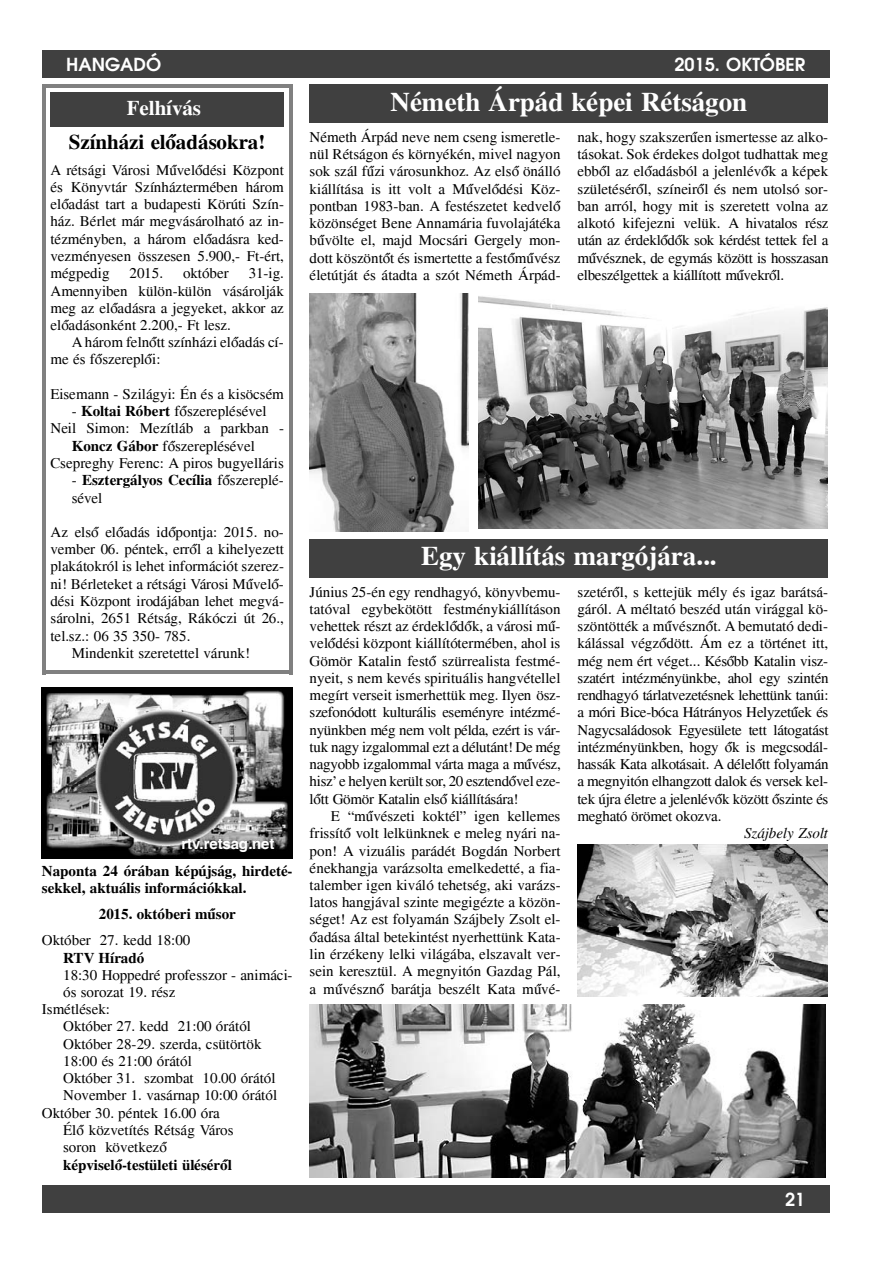
<style>
.page{position:relative;width:892px;height:1261px;background:#fff}
.page>*{position:absolute;margin:0;border:0;box-sizing:border-box;transform-origin:0 0}
.t1{font:700 27px "Times";letter-spacing:-.005em;color:#fff}
.t2{font:700 21px "Times";letter-spacing:-.005em;color:#000}
.t3{font:700 21px "Times";letter-spacing:-.005em;color:#fff}
.t4{font:600 18px "Avant Garde";color:#fff}
.t5{font:15px/17.2px "Times";letter-spacing:-.005em;color:#000;text-align:justify}
.t6{font:700 15px/16.2px "Times";letter-spacing:-.005em;color:#000}
.t7{font:700 15px "Helvetica";letter-spacing:-.005em;color:#fff}
.t8{font:italic 15px "Times";letter-spacing:-.005em;color:#000}
.s1{font-weight:700}
</style>
<div class="page">
<div style="left:309px;top:539px;width:518px;height:38px;background:#404040"></div>
<hr style="left:42px;top:84px;width:250px;height:4px;background:#808080">
<hr style="left:42px;top:670px;width:250px;height:4px;background:#808080">
<hr style="left:42px;top:84px;width:4px;height:590px;background:#808080">
<hr style="left:289px;top:88px;width:3px;height:582px;background:#808080">
<div style="left:51px;top:92px;width:233px;height:35px;background:#404040"></div>
<img style="left:309px;top:293px;width:159px;height:238px">
<img style="left:478px;top:296px;width:349px;height:232px">
<div style="left:309px;top:85px;width:518px;height:38px;background:#404040"></div>
<img style="left:309px;top:1004px;width:516px;height:173px">
<img style="left:577px;top:844px;width:250px;height:152px">
<img style="left:42px;top:687px;width:250px;height:171px">
<div style="left:42px;top:50px;width:787px;height:27px;background:#404040"></div>
<div style="left:42px;top:1185px;width:787px;height:27px;background:#404040"></div>
<p class="t4" style="left:66px;top:53px;width:97px">HANGADÓ</p>
<p class="t4" style="left:674px;top:53px;width:132px">2015. OKTÓBER</p>
<h2 class="t3" style="left:127px;top:96px;width:76px">Felhívás</h2>
<h2 class="t2" style="left:69px;top:130px;width:198px">Színházi el´´oadásokra!</h2>
<p class="t5" style="left:51px;top:161px;width:235px">A rétsági Városi M´´uvel´´odési Központ és Könyvtár Színháztermében három el´´oadást tart a budapesti Körúti Szín&shy;ház. Bérlet már megvásárolható az in&shy;tézményben, a három el´´oadásra ked&shy;vezményesen összesen 5.900,- Ft-ért, mégpedig</p>
<p class="t5" style="left:129px;top:264px;width:35px">2015.</p>
<p class="t5" style="left:183px;top:264px;width:47px">október</p>
<p class="t5" style="left:51px;top:264px;width:235px;text-indent:198px">31-ig.<br>Amennyiben külön-külön vásárolják meg az el´´oadásra a jegyeket, akkor az el´´oadásonként 2.200,- Ft lesz.</p>
<p class="t5" style="left:51px;top:334px;width:235px;text-indent:21px">A három feln´´ott színházi el´´oadás cí&shy;me és f´´oszerepl´´oi:</p>
<p class="t5" style="left:51px;top:385px;width:235px">Eisemann - Szilágyi: Én és a kisöcsém</p>
<p class="t5" style="left:51px;top:402px;width:235px;text-align:center">- <span class="s1">Koltai Róbert</span> f´´oszereplésével<br>Neil Simon: Mezítláb a parkban - <span class="s1">Koncz Gábor</span> f´´oszereplésével Csepreghy Ferenc: A piros bugyelláris</p>
<p class="t5" style="left:72px;top:471px;width:214px">- <span class="s1">Esztergályos Cecília</span> f´´oszereplé&shy;sével</p>
<p class="t5" style="left:51px;top:523px;width:235px">Az els´´o el´´oadás id´´opontja: 2015. no-</p>
<p class="t5" style="left:51px;top:540px;width:235px">vember 06. péntek, err´´ol a kihelyezett</p>
<p class="t5" style="left:51px;top:557px;width:235px">plakátokról is lehet információt szerez-</p>
<p class="t5" style="left:51px;top:575px;width:235px">ni! Bérleteket a rétsági Városi M´´uvel´´o-</p>
<p class="t5" style="left:51px;top:592px;width:235px">dési Központ irodájában lehet megvá-</p>
<p class="t5" style="left:51px;top:609px;width:235px">sárolni, 2651 Rétság, Rákóczi út 26.,</p>
<p class="t5" style="left:51px;top:626px;width:141px">tel.sz.: 06 35 350- 785.</p>
<p class="t5" style="left:72px;top:644px;width:180px">Mindenkit szeretettel várunk!</p>
<p class="t7" style="left:181px;top:835px;width:95px">rtv.retsag.net</p>
<p class="t6" style="left:42px;top:863px;width:252px">Naponta 24 órában képújság, hirdeté&shy;sekkel, aktuális információkkal.</p>
<p class="t6" style="left:99px;top:906px;width:138px">2015. októberi m´´usor</p>
<p class="t5" style="left:42px;top:931px;width:150px">Október 27. kedd 18:00</p>
<p class="t6" style="left:63px;top:949px;width:82px">RTV Híradó</p>
<p class="t5" style="left:63px;top:966px;width:231px">18:30 Hoppedré professzor - animáci-</p>
<p class="t5" style="left:63px;top:983px;width:114px">ós sorozat 19. rész</p>
<p class="t5" style="left:42px;top:1000px;width:69px">Ismétlések:</p>
<p class="t5" style="left:63px;top:1017px;width:189px">Október 27. kedd 21:00 órától</p>
<p class="t5" style="left:63px;top:1034px;width:200px">Október 28-29. szerda, csütörtök</p>
<p class="t5" style="left:63px;top:1052px;width:130px">18:00 és 21:00 órától</p>
<p class="t5" style="left:63px;top:1069px;width:214px">Október 31. szombat 10.00 órától</p>
<p class="t5" style="left:63px;top:1086px;width:216px">November 1. vasárnap 10:00 órától</p>
<p class="t5" style="left:42px;top:1103px;width:179px">Október 30. péntek 16.00 óra</p>
<p class="t5" style="left:63px;top:1121px;width:172px">Él´´o közvetítés Rétság Város</p>
<p class="t5" style="left:63px;top:1138px;width:105px">soron következ´´o</p>
<p class="t6" style="left:63px;top:1156px;width:170px">képvisel´´o-testületi ülésér´´ol</p>
<h1 class="t1" style="left:390px;top:87px;width:358px">Németh Árpád képei Rétságon</h1>
<p class="t5" style="left:309px;top:128px;width:253px">Németh Árpád neve nem cseng ismeretle&shy;nül Rétságon és környékén, mivel nagyon sok szál f´´uzi városunkhoz. Az els´´o önálló kiállítása is itt volt a M´´uvel´´odési Köz&shy;pontban 1983-ban. A festészetet kedvel´´o közönséget Bene Annamária fuvolajátéka b´´uvölte el, majd Mocsári Gergely mon&shy;dott köszönt´´ot és ismertette a fest´´om´´uvész életútját és átadta a szót Németh Árpád-</p>
<p class="t5" style="left:577px;top:128px;width:252px">nak, hogy szakszer´´uen ismertesse az alko&shy;tásokat. Sok érdekes dolgot tudhattak meg ebb´´ol az el´´oadásból a jelenlév´´ok a képek születésér´´ol, színeir´´ol és nem utolsó sor&shy;ban arról, hogy mit is szeretett volna az alkotó kifejezni velük. A hivatalos rész után az érdekl´´od´´ok sok kérdést tettek fel a m´´uvésznek, de egymás között is hosszasan elbeszélgettek a kiállított m´´uvekr´´ol.</p>
<h1 class="t1" style="left:421px;top:540px;width:297px">Egy kiállítás margójára...</h1>
<p class="t5" style="left:309px;top:583px;width:253px">Június 25-én egy rendhagyó, könyvbemu&shy;tatóval egybekötött festménykiállításon vehettek részt az érdekl´´od´´ok, a városi m´´u&shy;vel´´odési központ kiállítótermében, ahol is Gömör Katalin fest´´o szürrealista festmé&shy;nyeit, s nem kevés spirituális hangvétellel megírt verseit ismerhettük meg. Ilyen ösz&shy;szefonódott kulturális eseményre intézmé&shy;nyünkben még nem volt példa, ezért is vár&shy;tuk nagy izgalommal ezt a délutánt! De még nagyobb izgalommal várta maga a m´´uvész, hisz’ e helyen került sor, 20 esztend´´ovel eze&shy;l´´ott Gömör Katalin els´´o kiállítására!</p>
<p class="t5" style="left:309px;top:807px;width:252px;text-indent:21px">E “m´´uvészeti koktél” igen kellemes frissít´´o volt lelkünknek e meleg nyári na&shy;pon! A vizuális parádét Bogdán Norbert énekhangja varázsolta emelkedetté, a fia&shy;talember igen kiváló tehetség, aki varázs&shy;latos hangjával szinte megigézte a közön&shy;séget! Az est folyamán Szájbely Zsolt el&shy;oadása által betekintést nyerhettünk Kata-</p>
<p class="t5" style="left:577px;top:583px;width:252px">szetér´´ol, s kettejük mély és igaz barátsá&shy;gáról. A méltató beszéd után virággal kö&shy;szöntötték a m´´uvészn´´ot. A bemutató dedi&shy;kálással végz´´odött. Ám ez a történet itt, még nem ért véget... Kés´´obb Katalin visz&shy;szatért intézményünkbe, ahol egy szintén rendhagyó tárlatvezetésnek lehettünk tanúi: a móri Bice-bóca Hátrányos Helyzet´´uek és Nagycsaládosok Egyesülete tett látogatást intézményünkben, hogy ´´ok is megcsodál&shy;hassák Kata alkotásait. A délel´´ott folyamán a megnyitón elhangzott dalok és versek kel&shy;tek újra életre a jelenlév´´ok között ´´oszinte és megható örömet okozva.</p>
<p class="t8" style="left:744px;top:824px;width:86px">Szájbely Zsolt</p>
<p class="t5" style="left:309px;top:927px;width:252px;text-align:left">´´<br>lin érzékeny lelki világába, elszavalt ver&shy;sein keresztül. A megnyitón Gazdag Pál, a m´´uvészn´´o barátja beszélt Kata m´´uvé-</p>
<p class="t4" style="left:785px;top:1188px;width:22px">21</p>
</div>
